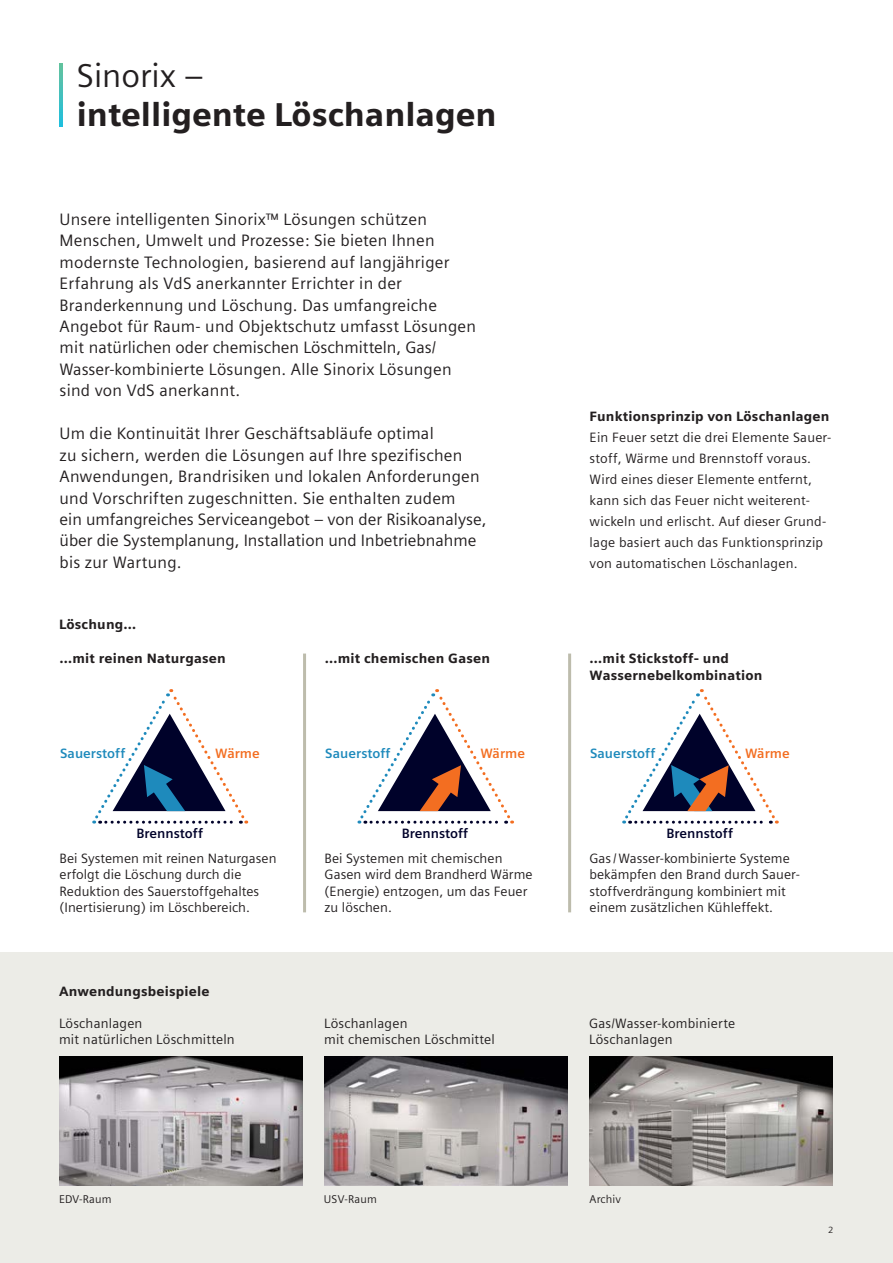
<style>
.page{position:relative;width:893px;height:1263px;background:#fff}
.page>*{position:absolute;margin:0;border:0;box-sizing:border-box;transform-origin:0 0}
.t1{font:900 33px "Siemens Sans";color:#231f20}
.t2{font:33px "Siemens Sans";color:#231f20}
.t3{font:16.5px/21.5px "Siemens Sans";letter-spacing:.015em;color:#231f20}
.t4{font:13.5px/16.5px "Siemens Sans";letter-spacing:.005em;color:#231f20}
.t5{font:900 13.5px/16.5px "Siemens Sans";letter-spacing:.015em;color:#231f20}
.t6{font:700 13.5px "Siemens Sans";color:#1e8abc}
.t7{font:700 13.5px "Siemens Sans";color:#00022a}
.t8{font:700 13.5px "Siemens Sans";color:#f36e21}
.t9{font:11.25px "Siemens Sans";letter-spacing:.015em;color:#231f20}
.t10{font:9px "Siemens Sans Global";color:#231f20}
</style>
<div class="page">
<div style="left:0;top:952px;width:893px;height:311px;background:#ecece7"></div>
<img style="left:59px;top:1056px;width:244px;height:129px">
<img style="left:324px;top:1056px;width:244px;height:129px">
<img style="left:589px;top:1056px;width:244px;height:129px">
<svg style="left:93px;top:689px;width:154px;height:135px"></svg>
<svg style="left:358px;top:689px;width:155px;height:135px"></svg>
<svg style="left:622px;top:689px;width:155px;height:135px"></svg>
<svg style="left:60px;top:64px;width:3px;height:62px"></svg>
<hr style="left:303px;top:653px;width:3px;height:259px;background:#bdbcac">
<hr style="left:568px;top:653px;width:3px;height:259px;background:#bdbcac">
<h1 class="t2" style="left:77px;top:50px;width:128px">Sinorix –</h1>
<h1 class="t1" style="left:77px;top:88px;width:421px">intelligente Löschanlagen</h1>
<p class="t3" style="left:60px;top:207px;width:418px">Unsere intelligenten Sinorix™ Lösungen schützen Menschen, Umwelt und Prozesse: Sie bieten Ihnen modernste Technologien, basierend auf langjähriger Erfahrung als VdS anerkannter Errichter in der Branderkennung und Löschung. Das umfangreiche Angebot für Raum- und Objektschutz umfasst Lösungen mit natürlichen oder chemischen Löschmitteln, Gas/ Wasser-kombinierte Lösungen. Alle Sinorix Lösungen sind von VdS anerkannt.</p>
<p class="t3" style="left:60px;top:422px;width:428px">Um die Kontinuität Ihrer Geschäftsabläufe optimal<br>zu sichern, werden die Lösungen auf Ihre spezifischen Anwendungen, Brandrisiken und lokalen Anforderungen und Vorschriften zugeschnitten. Sie enthalten zudem<br>ein umfangreiches Serviceangebot – von der Risikoanalyse, über die Systemplanung, Installation und Inbetriebnahme bis zur Wartung.</p>
<p class="t5" style="left:590px;top:407px;width:241px">Funktionsprinzip von Löschanlagen</p>
<p class="t4" style="left:590px;top:426px;width:243px;line-height:21px">Ein Feuer setzt die drei Elemente Sauer&shy;stoff, Wärme und Brennstoff voraus.<br>Wird eines dieser Elemente entfernt, kann sich das Feuer nicht weiterent&shy;wickeln und erlischt. Auf dieser Grund&shy;lage basiert auch das Funktionsprinzip von automatischen Löschanlagen.</p>
<p class="t5" style="left:59px;top:615px;width:79px">Löschung…</p>
<p class="t5" style="left:60px;top:650px;width:168px">…mit reinen Naturgasen</p>
<p class="t5" style="left:325px;top:650px;width:167px">…mit chemischen Gasen</p>
<p class="t5" style="left:590px;top:650px;width:174px">…mit Stickstoff- und<br>Wassernebelkombination</p>
<p class="t6" style="left:60px;top:743px;width:67px">Sauerstoff</p>
<p class="t8" style="left:215px;top:743px;width:46px">Wärme</p>
<p class="t6" style="left:325px;top:743px;width:67px">Sauerstoff</p>
<p class="t8" style="left:480px;top:743px;width:46px">Wärme</p>
<p class="t6" style="left:590px;top:743px;width:67px">Sauerstoff</p>
<p class="t8" style="left:745px;top:743px;width:46px">Wärme</p>
<p class="t7" style="left:136px;top:823px;width:68px">Brennstoff</p>
<p class="t7" style="left:402px;top:823px;width:68px">Brennstoff</p>
<p class="t7" style="left:666px;top:823px;width:68px">Brennstoff</p>
<p class="t4" style="left:60px;top:849px;width:219px">Bei Systemen mit reinen Naturgasen erfolgt die Löschung durch die Reduktion des Sauerstoffgehaltes (Inertisierung) im Löschbereich.</p>
<p class="t4" style="left:325px;top:849px;width:210px">Bei Systemen mit chemischen<br>Gasen wird dem Brandherd Wärme (Energie) entzogen, um das Feuer zu löschen.</p>
<p class="t4" style="left:589px;top:849px;width:211px">Gas /Wasser-kombinierte Systeme bekämpfen den Brand durch Sauer&shy;stoffverdrängung kombiniert mit einem zusätzlichen Kühleffekt.</p>
<p class="t5" style="left:59px;top:983px;width:152px">Anwendungsbeispiele</p>
<p class="t4" style="left:59px;top:1014px;width:177px">Löschanlagen<br>mit natürlichen Löschmitteln</p>
<p class="t4" style="left:324px;top:1014px;width:172px">Löschanlagen<br>mit chemischen Löschmittel</p>
<p class="t4" style="left:589px;top:1014px;width:147px">Gas/Wasser-kombinierte<br>Löschanlagen</p>
<p class="t9" style="left:59px;top:1191px;width:54px">EDV-Raum</p>
<p class="t9" style="left:324px;top:1191px;width:54px">USV-Raum</p>
<p class="t9" style="left:589px;top:1191px;width:33px">Archiv</p>
<p class="t10" style="left:828px;top:1223px;width:7px">2</p>
</div>
